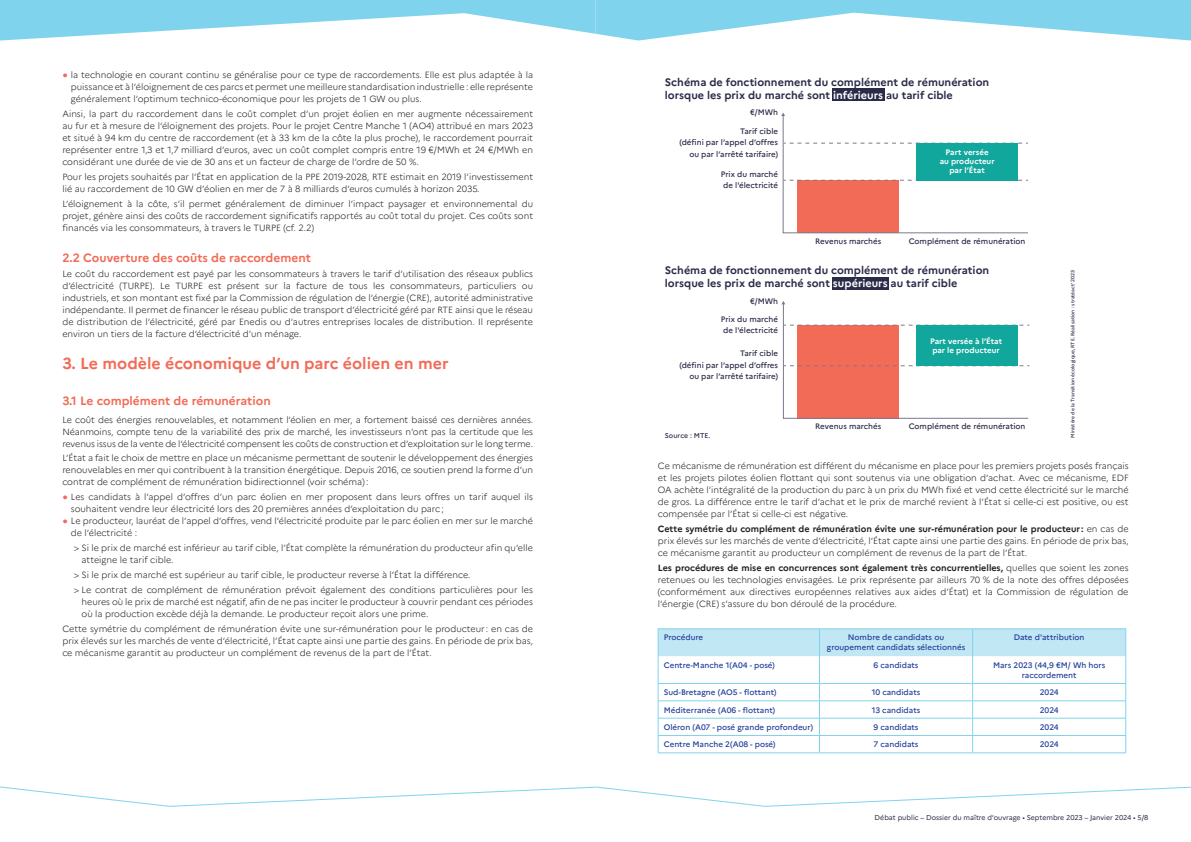
<style>
.page{position:relative;width:1191px;height:842px;background:#fff}
.page>*{position:absolute;margin:0;border:0;box-sizing:border-box;transform-origin:0 0}
.t1{font:700 16px "Marianne";color:#f26b57}
.t2{font:700 12px "Marianne";color:#f26b57}
.t3{font:700 10.9px/12.9px "Marianne";color:#2a2b48}
.t4{font:300 9px/12px "Marianne";color:#231f20;text-align:justify}
.t5{font:500 8px/10px "Marianne";color:#223f99;text-align:center}
.t6{font:500 7.9px/11.4px "Marianne";color:#2a2b48;text-align:right}
.t7{font:700 7.9px/8.9px "Marianne";color:#fff;text-align:center}
.t8{font:7px "Marianne";color:#2a2b48}
.t9{font:500 6.9px "Marianne";color:#2a2b48}
.t10{font:500 5px "Marianne";color:#2a2b48}
.s1{font-size:18px;color:#f26b57}
.s2{color:#fff}
.s3{font-weight:700}
</style>
<div class="page">
<svg style="left:0;top:786px;width:1191px;height:21px"></svg>
<svg style="left:0;top:0;width:1191px;height:41px"></svg>
<svg style="left:781px;top:113px;width:247px;height:120px"></svg>
<div style="left:916px;top:143px;width:102px;height:37px;background:#12a79d"></div>
<svg style="left:781px;top:301px;width:248px;height:118px"></svg>
<div style="left:916px;top:325px;width:102px;height:41px;background:#12a79d"></div>
<div style="left:832px;top:277px;width:56px;height:13px;background:#2a2b48"></div>
<div style="left:832px;top:88px;width:52px;height:13px;background:#2a2b48"></div>
<hr style="left:658px;top:628px;width:161px;height:1px;background:#7fd3ec">
<hr style="left:819px;top:628px;width:153px;height:1px;background:#7fd3ec">
<hr style="left:972px;top:628px;width:154px;height:1px;background:#7fd3ec">
<hr style="left:658px;top:753px;width:161px;height:1px;background:#7fd3ec">
<svg style="left:658px;top:629px;width:468px;height:124px"></svg>
<hr style="left:819px;top:701px;width:153px;height:1px;background:#7fd3ec">
<hr style="left:972px;top:701px;width:154px;height:1px;background:#7fd3ec">
<hr style="left:819px;top:718px;width:153px;height:1px;background:#7fd3ec">
<hr style="left:972px;top:718px;width:154px;height:1px;background:#7fd3ec">
<hr style="left:819px;top:735px;width:153px;height:1px;background:#7fd3ec">
<hr style="left:972px;top:735px;width:154px;height:1px;background:#7fd3ec">
<hr style="left:819px;top:753px;width:153px;height:1px;background:#7fd3ec">
<hr style="left:972px;top:753px;width:154px;height:1px;background:#7fd3ec">
<p class="t4" style="left:71px;top:69px;width:464px;text-indent:-9px"><span class="s1">•</span> la technologie en courant continu se généralise pour ce type de raccordements. Elle est plus adaptée à la puissance et à l’éloignement de ces parcs et permet une meilleure standardisation industrielle : elle représente généralement l’optimum technico-économique pour les projets de 1 GW ou plus.</p>
<p class="t4" style="left:62px;top:108px;width:472px">Ainsi, la part du raccordement dans le coût complet d’un projet éolien en mer augmente nécessairement au fur et à mesure de l’éloignement des projets. Pour le projet Centre Manche 1 (AO4) attribué en mars 2023 et situé à 94 km du centre de raccordement (et à 33 km de la côte la plus proche), le raccordement pourrait représenter entre 1,3 et 1,7 milliard d’euros, avec un coût complet compris entre 19 €/MWh et 24 €/MWh en considérant une durée de vie de 30 ans et un facteur de charge de l’ordre de 50 %.</p>
<p class="t4" style="left:62px;top:171px;width:472px">Pour les projets souhaités par l’État en application de la PPE 2019-2028, RTE estimait en 2019 l’investissement lié au raccordement de 10 GW d’éolien en mer de 7 à 8 milliards d’euros cumulés à horizon 2035.</p>
<p class="t4" style="left:62px;top:197px;width:472px">L’éloignement à la côte, s’il permet généralement de diminuer l’impact paysager et environnemental du projet, génère ainsi des coûts de raccordement significatifs rapportés au coût total du projet. Ces coûts sont financés via les consommateurs, à travers le TURPE (cf. 2.2)</p>
<h2 class="t2" style="left:62px;top:251px;width:250px">2.2 Couverture des coûts de raccordement</h2>
<p class="t4" style="left:62px;top:268px;width:472px">Le coût du raccordement est payé par les consommateurs à travers le tarif d’utilisation des réseaux publics d’électricité (TURPE). Le TURPE est présent sur la facture de tous les consommateurs, particuliers ou industriels, et son montant est fixé par la Commission de régulation de l’énergie (CRE), autorité administrative indépendante. Il permet de financer le réseau public de transport d’électricité géré par RTE ainsi que le réseau de distribution de l’électricité, géré par Enedis ou d’autres entreprises locales de distribution. Il représente environ un tiers de la facture d’électricité d’un ménage.</p>
<h1 class="t1" style="left:62px;top:354px;width:387px">3. Le modèle économique d’un parc éolien en mer</h1>
<h2 class="t2" style="left:62px;top:393px;width:210px">3.1 Le complément de rémunération</h2>
<p class="t4" style="left:62px;top:413px;width:472px">Le coût des énergies renouvelables, et notamment l’éolien en mer, a fortement baissé ces dernières années.<br>Néanmoins, compte tenu de la variabilité des prix de marché, les investisseurs n’ont pas la certitude que les revenus issus de la vente de l’électricité compensent les coûts de construction et d’exploitation sur le long terme.</p>
<p class="t4" style="left:62px;top:452px;width:472px">L’État a fait le choix de mettre en place un mécanisme permettant de soutenir le développement des énergies renouvelables en mer qui contribuent à la transition énergétique. Depuis 2016, ce soutien prend la forme d’un contrat de complément de rémunération bidirectionnel (voir schéma):</p>
<p class="t4" style="left:71px;top:491px;width:464px;text-indent:-9px"><span class="s1">•</span> Les candidats à l’appel d’offres d’un parc éolien en mer proposent dans leurs offres un tarif auquel ils souhaitent vendre leur électricité lors des 20 premières années d’exploitation du parc;</p>
<p class="t4" style="left:71px;top:515px;width:464px;text-indent:-9px"><span class="s1">•</span> Le producteur, lauréat de l’appel d’offres, vend l’électricité produite par le parc éolien en mer sur le marché de l’électricité :</p>
<p class="t4" style="left:82px;top:542px;width:453px;text-indent:-8px">&gt; Si le prix de marché est inférieur au tarif cible, l’État complète la rémunération du producteur afin qu’elle atteigne le tarif cible.</p>
<p class="t4" style="left:74px;top:567px;width:461px;line-height:14.8px">&gt; Si le prix de marché est supérieur au tarif cible, le producteur reverse à l’État la différence.<br>&gt; Le contrat de complément de rémunération prévoit également des conditions particulières pour les</p>
<p class="t4" style="left:82px;top:596px;width:453px">heures où le prix de marché est négatif, afin de ne pas inciter le producteur à couvrir pendant ces périodes où la production excède déjà la demande. Le producteur reçoit alors une prime.</p>
<p class="t4" style="left:62px;top:622px;width:472px">Cette symétrie du complément de rémunération évite une sur-rémunération pour le producteur: en cas de prix élevés sur les marchés de vente d’électricité, l’État capte ainsi une partie des gains. En période de prix bas, ce mécanisme garantit au producteur un complément de revenus de la part de l’État.</p>
<p class="t3" style="left:665px;top:75px;width:326px">Schéma de fonctionnement du complément de rémunération lorsque les prix du marché sont <span class="s2">inférieurs</span> au tarif cible</p>
<p class="t6" style="left:750px;top:106px;width:29px">€/MWh</p>
<p class="t6" style="left:679px;top:125px;width:100px">Tarif cible<br>(défini par l’appel d’offres ou par l’arrêté tarifaire)</p>
<p class="t6" style="left:721px;top:168px;width:59px;text-align:center">Prix du marché de l'électricité</p>
<p class="t7" style="left:939px;top:147px;width:56px">Part versée<br>au producteur par l’État</p>
<p class="t6" style="left:815px;top:235px;width:68px">Revenus marchés</p>
<p class="t6" style="left:908px;top:235px;width:118px">Complément de rémunération</p>
<p class="t3" style="left:665px;top:263px;width:326px">Schéma de fonctionnement du complément de rémunération lorsque les prix de marché sont <span class="s2">supérieurs</span> au tarif cible</p>
<p class="t6" style="left:750px;top:295px;width:29px">€/MWh</p>
<p class="t6" style="left:721px;top:313px;width:59px;text-align:center">Prix du marché de l'électricité</p>
<p class="t6" style="left:679px;top:347px;width:100px">Tarif cible<br>(défini par l’appel d’offres ou par l’arrêté tarifaire)</p>
<p class="t9" style="left:665px;top:430px;width:47px">Source : MTE.</p>
<p class="t7" style="left:930px;top:336px;width:73px;text-align:left">Part versée à l’État par le producteur</p>
<p class="t6" style="left:815px;top:420px;width:68px">Revenus marchés</p>
<p class="t6" style="left:908px;top:420px;width:118px">Complément de rémunération</p>
<p class="t10" style="left:1068px;top:438px;width:169px;rotate:-90deg">Ministère de la Transition écologique, RTE. Réalisation : stratéact’ 2023</p>
<p class="t4" style="left:658px;top:460px;width:472px">Ce mécanisme de rémunération est différent du mécanisme en place pour les premiers projets posés français et les projets pilotes éolien flottant qui sont soutenus via une obligation d’achat. Avec ce mécanisme, EDF OA achète l’intégralité de la production du parc à un prix du MWh fixé et vend cette électricité sur le marché de gros. La différence entre le tarif d’achat et le prix de marché revient à l’État si celle-ci est positive, ou est compensée par l’État si celle-ci est négative.</p>
<p class="t4" style="left:658px;top:523px;width:472px"><span class="s3">Cette symétrie du complément de rémunération évite une sur-rémunération pour le producteur :</span> en cas de prix élevés sur les marchés de vente d’électricité, l’État capte ainsi une partie des gains. En période de prix bas, ce mécanisme garantit au producteur un complément de revenus de la part de l’État.</p>
<p class="t4" style="left:658px;top:562px;width:472px"><span class="s3">Les procédures de mise en concurrences sont également très concurrentielles,</span> quelles que soient les zones retenues ou les technologies envisagées. Le prix représente par ailleurs 70 % de la note des offres déposées (conformément aux directives européennes relatives aux aides d’État) et la Commission de régulation de l’énergie (CRE) s’assure du bon déroulé de la procédure.</p>
<p class="t5" style="left:664px;top:633px;width:41px">Procédure</p>
<p class="t5" style="left:827px;top:633px;width:140px">Nombre de candidats ou groupement candidats sélectionnés</p>
<p class="t5" style="left:1013px;top:633px;width:72px">Date d'attribution</p>
<p class="t5" style="left:664px;top:660px;width:113px">Centre-Manche 1(A04 - posé)</p>
<p class="t5" style="left:873px;top:660px;width:46px">6 candidats</p>
<p class="t5" style="left:993px;top:660px;width:114px">Mars 2023 (44,9 €M/ Wh hors raccordement</p>
<p class="t5" style="left:664px;top:687px;width:114px">Sud-Bretagne (AO5 - flottant)</p>
<p class="t5" style="left:871px;top:687px;width:50px">10 candidats</p>
<p class="t5" style="left:1039px;top:687px;width:20px">2024</p>
<p class="t5" style="left:664px;top:705px;width:113px">Méditerranée (A06 - flottant)</p>
<p class="t5" style="left:871px;top:705px;width:50px">13 candidats</p>
<p class="t5" style="left:1039px;top:705px;width:20px">2024</p>
<p class="t5" style="left:664px;top:722px;width:151px">Oléron (A07 - posé grande profondeur)</p>
<p class="t5" style="left:873px;top:722px;width:46px">9 candidats</p>
<p class="t5" style="left:1039px;top:722px;width:20px">2024</p>
<p class="t5" style="left:664px;top:739px;width:113px">Centre Manche 2(A08 - posé)</p>
<p class="t5" style="left:873px;top:739px;width:46px">7 candidats</p>
<p class="t5" style="left:1039px;top:739px;width:20px">2024</p>
<p class="t8" style="left:874px;top:813px;width:275px">Débat public – Dossier du maître d’ouvrage • Septembre 2023 – Janvier 2024 • 5/8</p>
</div>
